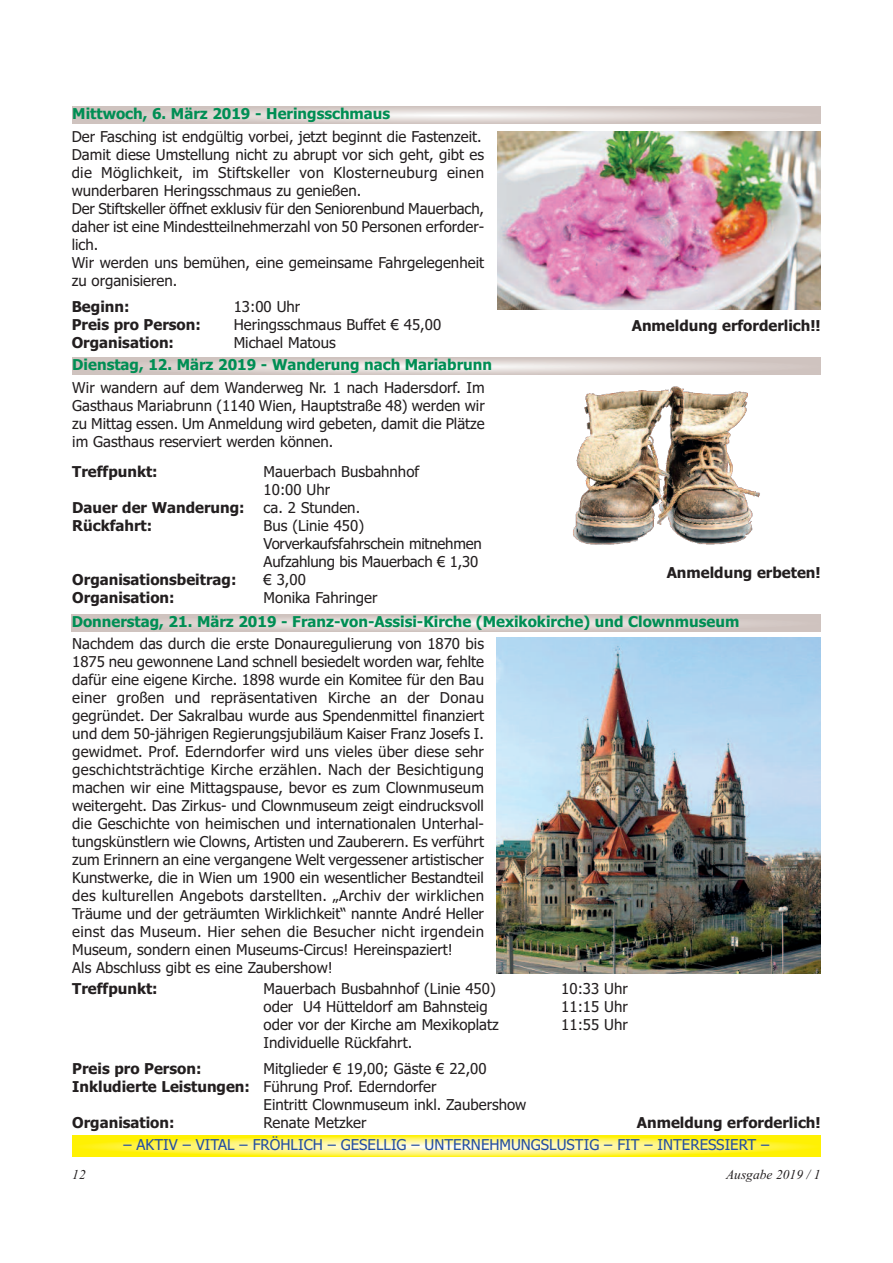
<style>
.page{position:relative;width:893px;height:1263px;background:#fff}
.page>*{position:absolute;margin:0;border:0;box-sizing:border-box;transform-origin:0 0}
.t1{font:15px/18px "Tahoma";color:#231f20}
.t2{font:700 15px "Tahoma";color:#231f20}
.t3{font:700 15px "Tahoma";color:#008e54}
.t4{font:15px "Tahoma";color:#244ea1}
.t5{font:italic 13.5px "Times New Roman";color:#231f20}
.s1{font-weight:700}
</style>
<div class="page">
<svg style="left:72px;top:1135px;width:749px;height:22px;background:#fff452"></svg>
<img style="left:497px;top:637px;width:323px;height:336px">
<svg style="left:72px;top:615px;width:748px;height:16px;background:#dad1ce"></svg>
<svg style="left:72px;top:358px;width:749px;height:17px;background:#dad1ce"></svg>
<img style="left:573px;top:386px;width:187px;height:159px">
<svg style="left:72px;top:106px;width:749px;height:17px;background:#dad1ce"></svg>
<img style="left:497px;top:132px;width:323px;height:178px">
<p class="t3" style="left:72px;top:105px;width:319px">Mittwoch, 6. März 2019 - Heringsschmaus</p>
<p class="t1" style="left:72px;top:128px;width:414px">Der Fasching ist endgültig vorbei, jetzt beginnt die Fastenzeit.<br>Damit diese Umstellung nicht zu abrupt vor sich geht, gibt es die Möglichkeit, im Stiftskeller von Klosterneuburg einen wunderbaren Heringsschmaus zu genießen.<br>Der Stiftskeller öffnet exklusiv für den Seniorenbund Mauerbach, daher ist eine Mindestteilnehmerzahl von 50 Personen erforder&shy;lich.<br>Wir werden uns bemühen, eine gemeinsame Fahrgelegenheit zu organisieren.</p>
<p class="t2" style="left:72px;top:298px;width:59px">Beginn:</p>
<p class="t1" style="left:234px;top:297px;width:68px">13:00 Uhr</p>
<p class="t2" style="left:72px;top:316px;width:131px">Preis pro Person:</p>
<p class="t1" style="left:234px;top:315px;width:209px">Heringsschmaus Buffet € 45,00</p>
<p class="t2" style="left:72px;top:334px;width:104px">Organisation:</p>
<p class="t1" style="left:234px;top:333px;width:104px">Michael Matous</p>
<p class="t3" style="left:72px;top:356px;width:421px">Dienstag, 12. März 2019 - Wanderung nach Mariabrunn</p>
<p class="t1" style="left:72px;top:379px;width:414px;text-align:justify">Wir wandern auf dem Wanderweg Nr. 1 nach Hadersdorf. Im Gasthaus Mariabrunn (1140 Wien, Hauptstraße 48) werden wir zu Mittag essen. Um Anmeldung wird gebeten, damit die Plätze im Gasthaus reserviert werden können.</p>
<p class="t2" style="left:72px;top:463px;width:87px">Treffpunkt:</p>
<p class="t1" style="left:264px;top:463px;width:157px">Mauerbach Busbahnhof<br>10:00 Uhr</p>
<p class="t2" style="left:72px;top:499px;width:174px">Dauer der Wanderung:</p>
<p class="t1" style="left:264px;top:499px;width:98px">ca. 2 Stunden.</p>
<p class="t2" style="left:72px;top:517px;width:81px">Rückfahrt:</p>
<p class="t1" style="left:264px;top:517px;width:220px">Bus (Linie 450)<br>Vorverkaufsfahrschein mitnehmen<br>Aufzahlung bis Mauerbach € 1,30</p>
<p class="t2" style="left:72px;top:571px;width:166px">Organisationsbeitrag:</p>
<p class="t1" style="left:264px;top:571px;width:44px">€ 3,00</p>
<p class="t2" style="left:72px;top:589px;width:104px">Organisation:</p>
<p class="t1" style="left:264px;top:589px;width:115px">Monika Fahringer</p>
<p class="t2" style="left:632px;top:317px;width:190px">Anmeldung erforderlich!!</p>
<p class="t2" style="left:667px;top:564px;width:155px">Anmeldung erbeten!</p>
<p class="t3" style="left:72px;top:613px;width:669px">Donnerstag, 21. März 2019 - Franz-von-Assisi-Kirche (Mexikokirche) und Clownmuseum</p>
<p class="t1" style="left:72px;top:634px;width:413px">Nachdem das durch die erste Donauregulierung von 1870 bis 1875 neu gewonnene Land schnell besiedelt worden war, fehlte dafür eine eigene Kirche. 1898 wurde ein Komitee für den Bau einer großen und repräsentativen Kirche an der Donau gegründet. Der Sakralbau wurde aus Spendenmittel finanziert und dem 50-jährigen Regierungsjubiläum Kaiser Franz Josefs I. gewidmet. Prof. Ederndorfer wird uns vieles über diese sehr geschichtsträchtige Kirche erzählen. Nach der Besichtigung machen wir eine Mittagspause, bevor es zum Clownmuseum weitergeht. Das Zirkus- und Clownmuseum zeigt eindrucksvoll die Geschichte von heimischen und internationalen Unterhal&shy;tungskünstlern wie Clowns, Artisten und Zauberern. Es verführt zum Erinnern an eine vergangene Welt vergessener artistischer Kunstwerke, die in Wien um 1900 ein wesentlicher Bestandteil des kulturellen Angebots darstellten. „Archiv der wirklichen Träume und der geträumten Wirklichkeit“ nannte André Heller einst das Museum. Hier sehen die Besucher nicht irgendein Museum, sondern einen Museums-Circus! Hereinspaziert!<br>Als Abschluss gibt es eine Zaubershow!</p>
<p class="t2" style="left:72px;top:980px;width:87px">Treffpunkt:</p>
<p class="t1" style="left:264px;top:980px;width:234px">Mauerbach Busbahnhof (Linie 450)</p>
<p class="t1" style="left:561px;top:980px;width:68px">10:33 Uhr</p>
<p class="t1" style="left:264px;top:998px;width:226px">oder U4 Hütteldorf am Bahnsteig</p>
<p class="t1" style="left:561px;top:998px;width:68px">11:15 Uhr</p>
<p class="t1" style="left:264px;top:1016px;width:237px">oder vor der Kirche am Mexikoplatz</p>
<p class="t1" style="left:561px;top:1016px;width:68px">11:55 Uhr</p>
<p class="t1" style="left:264px;top:1034px;width:150px">Individuelle Rückfahrt.</p>
<p class="t2" style="left:72px;top:1060px;width:131px">Preis pro Person:</p>
<p class="t1" style="left:264px;top:1059px;width:225px">Mitglieder € 19,00; Gäste € 22,00</p>
<p class="t1" style="left:72px;top:1077px;width:366px"><span class="s1">Inkludierte Leistungen:</span> Führung Prof. Ederndorfer</p>
<p class="t1" style="left:264px;top:1095px;width:264px">Eintritt Clownmuseum inkl. Zaubershow</p>
<p class="t2" style="left:72px;top:1114px;width:104px">Organisation:</p>
<p class="t1" style="left:264px;top:1113px;width:104px">Renate Metzker</p>
<p class="t2" style="left:637px;top:1114px;width:185px">Anmeldung erforderlich!</p>
<p class="t4" style="left:124px;top:1136px;width:647px">– AKTIV – VITAL – FRÖHLICH – GESELLIG – UNTERNEHMUNGSLUSTIG – FIT – INTERESSIERT –</p>
<p class="t5" style="left:72px;top:1166px;width:15px">12</p>
<p class="t5" style="left:726px;top:1166px;width:96px">Ausgabe 2019 / 1</p>
</div>
